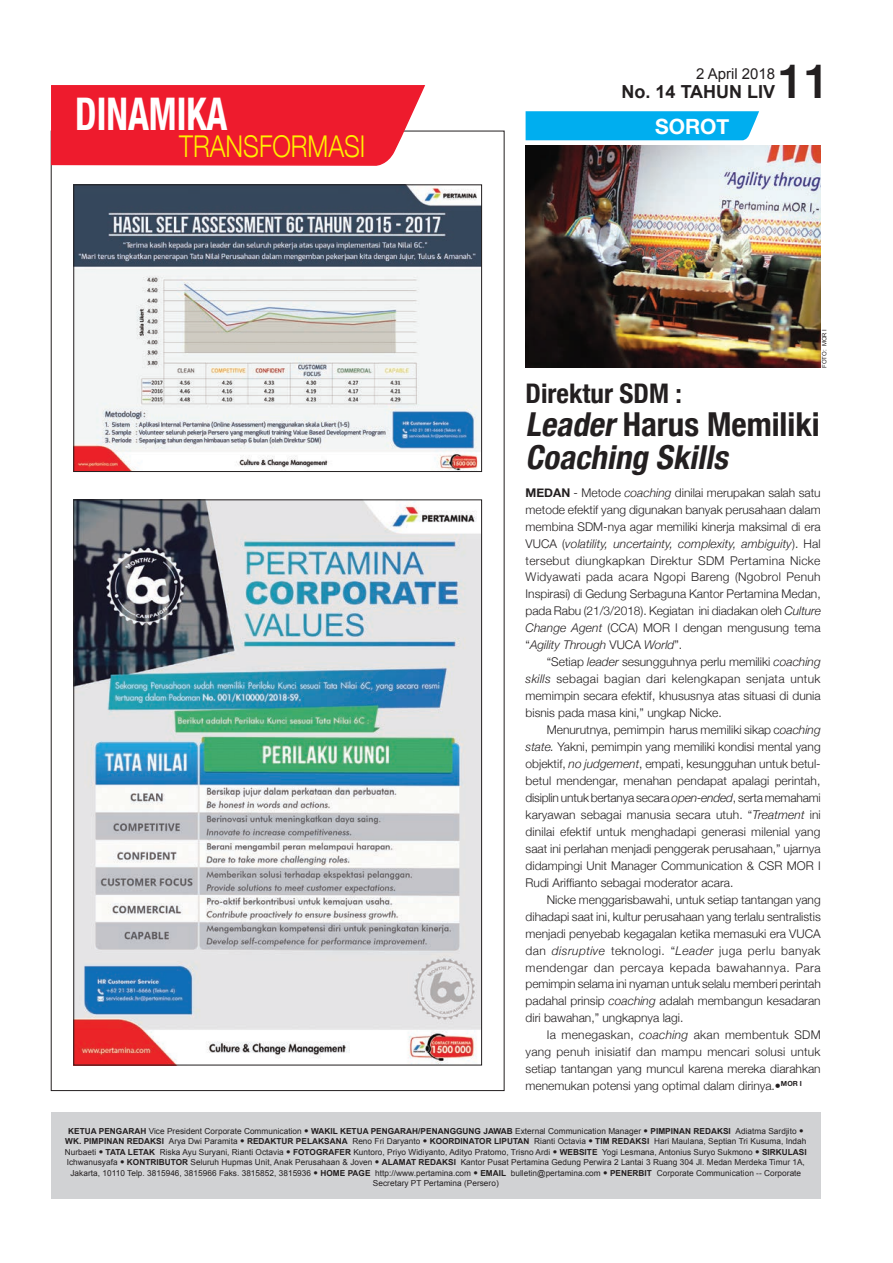
<style>
.page{position:relative;width:893px;height:1263px;background:#fff}
.page>*{position:absolute;margin:0;border:0;box-sizing:border-box;transform-origin:0 0}
.t1{font:500 47.25px "Helvetica Neue";color:#231f20}
.t2{font:700 condensed 45px "Helvetica Neue";color:#fff;scale:.83 1}
.t3{font:italic 700 condensed 33px/33px "Helvetica Neue";color:#231f20}
.t4{font:300 30px "Helvetica Neue";color:#fff101;scale:.83 1}
.t5{font:700 condensed 27px "Helvetica Neue";color:#231f20}
.t6{font:700 21px "Helvetica Neue";color:#fff}
.t7{font:700 18px "Arial";color:#231f20}
.t8{font:15px "Arial";color:#231f20}
.t9{font:300 12px/17px "Helvetica Neue";color:#231f20;text-align:justify}
.t10{font:8.25px/10.5px "Arial";letter-spacing:.005em;color:#231f20;text-align:center}
.t11{font:6px "Arial";color:#231f20}
.s1{font-style:normal}
.s2{font-weight:700}
.s3{font-style:italic}
.s4{font-family:"Helvetica Neue";font-weight:300;font-size:9px}
</style>
<div class="page">
<svg style="left:50px;top:85px;width:376px;height:82px;background:#ee2b3c"></svg>
<div style="left:51px;top:1112px;width:770px;height:87px;background:#d1d2d4"></div>
<img style="left:76px;top:502px;width:404px;height:561px">
<img style="left:76px;top:187px;width:404px;height:283px">
<div style="left:74px;top:185px;width:408px;height:287px;border:1px solid #231f20"></div>
<svg style="left:525px;top:111px;width:234px;height:30px;background:#0fb2ef"></svg>
<img style="left:526px;top:146px;width:295px;height:222px">
<h2 class="t2" style="left:75px;top:77px;width:185px">DINAMIKA</h2>
<h3 class="t4" style="left:179px;top:122px;width:226px">TRANSFORMASI</h3>
<h1 class="t1" style="left:778px;top:43px;width:54px">11</h1>
<p class="t8" style="left:696px;top:64px;width:81px">2 April 2018</p>
<h3 class="t7" style="left:622px;top:80px;width:155px">No. 14 TAHUN LIV</h3>
<h3 class="t6" style="left:655px;top:110px;width:76px">SOROT</h3>
<p class="t11" style="left:820px;top:368px;width:40px;rotate:-90deg">foTo: mor i</p>
<h3 class="t5" style="left:526px;top:370px;width:158px">Direktur SDM :</h3>
<h3 class="t3" style="left:526px;top:405px;width:296px">Leader<span class="s1">Harus Memiliki<br></span>Coaching Skills</h3>
<p class="t9" style="left:526px;top:483px;width:297px"><span class="s2">MEDAN</span> - Metode <span class="s3">coaching</span> dinilai merupakan salah satu metode efektif yang digunakan banyak perusahaan dalam membina SDM-nya agar memiliki kinerja maksimal di era VUCA (<span class="s3">volatility, uncertainty, complexity, ambiguity</span>). Hal tersebut diungkapkan Direktur SDM Pertamina Nicke Widyawati pada acara Ngopi Bareng (Ngobrol Penuh Inspirasi) di Gedung Serbaguna Kantor Pertamina Medan, pada Rabu (21/3/2018). Kegiatan ini diadakan oleh <span class="s3">Culture Change Agent</span> (CCA) MOR I dengan mengusung tema “<span class="s3">Agility Through</span> VUCA <span class="s3">World</span>”.</p>
<p class="t9" style="left:526px;top:653px;width:297px;text-indent:21px">“Setiap <span class="s3">leader</span> sesungguhnya perlu memiliki <span class="s3">coaching skills</span> sebagai bagian dari kelengkapan senjata untuk memimpin secara efektif, khususnya atas situasi di dunia bisnis pada masa kini,” ungkap Nicke.</p>
<p class="t9" style="left:526px;top:721px;width:297px;text-indent:21px">Menurutnya, pemimpin harus memiliki sikap c<span class="s3">oaching state.</span> Yakni, pemimpin yang memiliki kondisi mental yang objektif, <span class="s3">no judgement</span>, empati, kesungguhan untuk betul&shy;betul mendengar, menahan pendapat apalagi perintah, disiplin untuk bertanya secara <span class="s3">open-ended</span>, serta memahami karyawan sebagai manusia secara utuh. “<span class="s3">Treatment</span> ini dinilai efektif untuk menghadapi generasi milenial yang saat ini perlahan menjadi penggerak perusahaan,” ujarnya didampingi Unit Manager Communication &amp; CSR MOR I Rudi Ariffianto sebagai moderator acara.</p>
<p class="t9" style="left:526px;top:890px;width:297px;text-indent:21px">Nicke menggarisbawahi, untuk setiap tantangan yang dihadapi saat ini, kultur perusahaan yang terlalu sentralistis menjadi penyebab kegagalan ketika memasuki era VUCA dan <span class="s3">disruptive</span> teknologi. “<span class="s3">Leader</span> juga perlu banyak mendengar dan percaya kepada bawahannya. Para pemimpin selama ini nyaman untuk selalu memberi perintah padahal prinsip <span class="s3">coaching</span> adalah membangun kesadaran diri bawahan,” ungkapnya lagi.</p>
<p class="t9" style="left:526px;top:1026px;width:297px;text-indent:21px">Ia menegaskan, <span class="s3">coaching</span> akan membentuk SDM yang penuh inisiatif dan mampu mencari solusi untuk setiap tantangan yang muncul karena mereka diarahkan menemukan potensi yang optimal dalam dirinya.•<sup>MOR</sup> <sup>I</sup></p>
<p class="t10" style="left:65px;top:1126px;width:743px"><span class="s2">KETUA PENGARAH</span> vice president corporate communication <span class="s4">•</span> <span class="s2">WAKIL KETUA PENGARAH/PENANGGUNG JAWAB</span> external communication manager <span class="s4">•</span> <span class="s2">PIMPINAN REDAKSI</span> Adiatma Sardjito <span class="s4">• </span><span class="s2">WK. PIMPINAN REDAKSI</span> Arya dwi paramita <span class="s4">•</span> <span class="s2">REDAKTUR PELAKSANA</span> reno fri daryanto <span class="s4">•</span> <span class="s2">KOORDINATOR LIPUTAN</span> rianti octavia <span class="s4">•</span> <span class="s2">TIM REDAKSI</span> Hari maulana, Septian Tri Kusuma, indah nurbaeti <span class="s4">•</span> <span class="s2">TATA LETAK</span> riska Ayu Suryani, rianti octavia <span class="s4">•</span> <span class="s2">FOTOGRAFER</span> Kuntoro, priyo Widiyanto, Adityo pratomo, Trisno Ardi <span class="s4">•</span> <span class="s2">WEBSITE</span> yogi Lesmana, Antonius Suryo Sukmono <span class="s4">•</span> <span class="s2">SIRKULASI </span>ichwanusyafa <span class="s4">•</span> <span class="s2">KONTRIBUTOR</span> Seluruh Hupmas unit, Anak perusahaan &amp; Joven <span class="s4">•</span> <span class="s2">ALAMAT REDAKSI</span> Kantor pusat pertamina gedung perwira 2 Lantai 3 ruang 304 Jl. medan merdeka Timur 1A, Jakarta, 10110 Telp. 3815946, 3815966 faks. 3815852, 3815936 <span class="s4">•</span> <span class="s2">HOME PAGE</span> http://www.pertamina.com <span class="s4">•</span> <span class="s2">EMAIL</span> bulletin@pertamina.com <span class="s4">•</span> <span class="s2">PENERBIT</span> corporate communication -- corporate Secretary pT pertamina (persero)</p>
</div>
